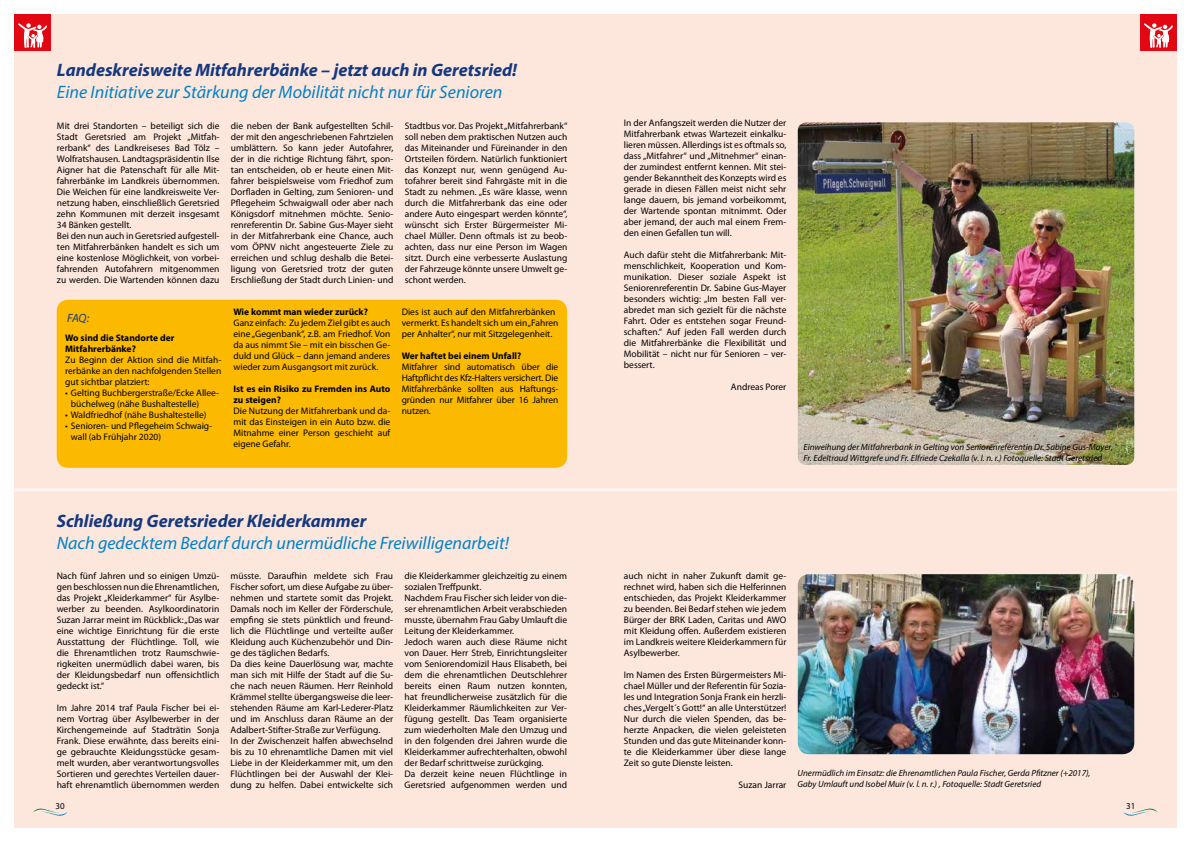
<style>
.page{position:relative;width:1191px;height:842px;background:#fff}
.page>*{position:absolute;margin:0;border:0;box-sizing:border-box;transform-origin:0 0}
.t1{font:italic 18px "Myriad Pro";color:#0081c9}
.t2{font:italic 700 18px "Myriad Pro";color:#14387f}
.t3{font:italic 12px "Myriad Pro";color:#14387f}
.t4{font:9.5px/11px "Myriad Pro";color:#000;text-align:justify}
.t5{font:700 9.5px/11px "Myriad Pro";color:#000}
.t6{font:italic 9px/11px "Myriad Pro";color:#000}
.t7{font:9px "Myriad Pro";color:#000}
</style>
<div class="page">
<div style="left:595px;top:14px;width:581px;height:814px;background:#fde7dd"></div>
<img style="left:797px;top:122px;width:337px;height:343px">
<div style="left:14px;top:14px;width:581px;height:814px;background:#fde7dd"></div>
<svg style="left:1123px;top:808px;width:34px;height:8px"></svg>
<svg style="left:33px;top:808px;width:34px;height:8px"></svg>
<img style="left:797px;top:574px;width:337px;height:180px">
<div style="left:14px;top:14px;width:37px;height:37px;background:#e30613"></div>
<svg style="left:18px;top:23px;width:29px;height:25px"></svg>
<div style="left:1140px;top:14px;width:36px;height:37px;background:#e30613"></div>
<svg style="left:1144px;top:23px;width:29px;height:25px"></svg>
<div style="left:57px;top:300px;width:510px;height:168px;background:#fbba00;border-radius:11px"></div>
<hr style="left:0;top:488px;width:1191px;height:3px;background:#fff">
<h1 class="t2" style="left:57px;top:58px;width:462px">Landeskreisweite Mitfahrerbänke – jetzt auch in Geretsried!</h1>
<h1 class="t1" style="left:57px;top:81px;width:447px">Eine Initiative zur Stärkung der Mobilität nicht nur für Senioren</h1>
<p class="t4" style="left:57px;top:120px;width:164px;text-align:left">Mit drei Standorten – beteiligt sich die Stadt Geretsried am Projekt „Mitfah&shy;rerbank“ des Landkreiseses Bad Tölz – Wolfratshausen. Landtagspräsidentin Ilse Aigner hat die Patenschaft für alle Mit&shy;fahrerbänke im Landkreis übernommen.<br>Die Weichen für eine landkreisweite Ver&shy;netzung haben, einschließlich Geretsried zehn Kommunen mit derzeit insgesamt 34 Bänken gestellt.<br>Bei den nun auch in Geretsried aufgestell&shy;ten Mitfahrerbänken handelt es sich um eine kostenlose Möglichkeit, von vorbei&shy;fahrenden Autofahrern mitgenommen zu werden. Die Wartenden können dazu</p>
<p class="t4" style="left:231px;top:120px;width:164px">die neben der Bank aufgestellten Schil&shy;der mit den angeschriebenen Fahrtzielen umblättern. So kann jeder Autofahrer, der in die richtige Richtung fährt, spon&shy;tan entscheiden, ob er heute einen Mit&shy;fahrer beispielsweise vom Friedhof zum Dorfladen in Gelting, zum Senioren- und Pflegeheim Schwaigwall oder aber nach Königsdorf mitnehmen möchte. Senio&shy;renreferentin Dr. Sabine Gus-Mayer sieht in der Mitfahrerbank eine Chance, auch vom ÖPNV nicht angesteuerte Ziele zu erreichen und schlug deshalb die Betei&shy;ligung von Geretsried trotz der guten Erschließung der Stadt durch Linien- und</p>
<p class="t4" style="left:405px;top:120px;width:164px">Stadtbus vor. Das Projekt „Mitfahrerbank“ soll neben dem praktischen Nutzen auch das Miteinander und Füreinander in den Ortsteilen fördern. Natürlich funktioniert das Konzept nur, wenn genügend Au&shy;tofahrer bereit sind Fahrgäste mit in die Stadt zu nehmen. „Es wäre klasse, wenn durch die Mitfahrerbank das eine oder andere Auto eingespart werden könnte“, wünscht sich Erster Bürgermeister Mi&shy;chael Müller. Denn oftmals ist zu beob&shy;achten, dass nur eine Person im Wagen sitzt. Durch eine verbesserte Auslastung der Fahrzeuge könnte unsere Umwelt ge&shy;schont werden.</p>
<p class="t3" style="left:67px;top:310px;width:24px">FAQ:</p>
<p class="t5" style="left:65px;top:332px;width:111px">Wo sind die Standorte der<br>Mitfahrerbänke?</p>
<p class="t4" style="left:65px;top:354px;width:158px">Zu Beginn der Aktion sind die Mitfah&shy;rerbänke an den nachfolgenden Stellen gut sichtbar platziert:</p>
<p class="t4" style="left:71px;top:387px;width:150px;text-indent:-6px">• Gelting Buchbergerstraße/Ecke Allee&shy;büchelweg (nähe Bushaltestelle)</p>
<p class="t4" style="left:65px;top:409px;width:143px">• Waldfriedhof (nähe Bushaltestelle)</p>
<p class="t4" style="left:71px;top:420px;width:143px;text-indent:-6px">• Senioren- und Pflegeheim Schwaig&shy;wall (ab Frühjahr 2020)</p>
<p class="t5" style="left:233px;top:306px;width:136px">Wie kommt man wieder zurück?</p>
<p class="t4" style="left:233px;top:318px;width:158px">Ganz einfach: Zu jedem Ziel gibt es auch eine „Gegenbank“, z.B. am Friedhof. Von da aus nimmt Sie – mit ein bisschen Ge&shy;duld und Glück – dann jemand anderes wieder zum Ausgangsort mit zurück.</p>
<p class="t5" style="left:233px;top:383px;width:158px">Ist es ein Risiko zu Fremden ins Auto zu steigen?</p>
<p class="t4" style="left:233px;top:406px;width:158px">Die Nutzung der Mitfahrerbank und da&shy;mit das Einsteigen in ein Auto bzw. die Mitnahme einer Person geschieht auf eigene Gefahr.</p>
<p class="t4" style="left:402px;top:307px;width:158px;text-align:left">Dies ist auch auf den Mitfahrerbänken vermerkt. Es handelt sich um ein „Fahren per Anhalter“, nur mit Sitzgelegenheit.</p>
<p class="t5" style="left:402px;top:350px;width:121px">Wer haftet bei einem Unfall?</p>
<p class="t4" style="left:402px;top:362px;width:158px">Mitfahrer sind automatisch über die Haftpflicht des Kfz-Halters versichert. Die Mitfahrerbänke sollten aus Haftungs&shy;gründen nur Mitfahrer über 16 Jahren nutzen.</p>
<h1 class="t2" style="left:57px;top:509px;width:311px">Schließung Geretsrieder Kleiderkammer</h1>
<h1 class="t1" style="left:57px;top:531px;width:454px">Nach gedecktem Bedarf durch unermüdliche Freiwilligenarbeit!</h1>
<p class="t4" style="left:57px;top:570px;width:164px">Nach fünf Jahren und so einigen Umzü&shy;gen beschlossen nun die Ehrenamtlichen, das Projekt „Kleiderkammer“ für Asylbe&shy;werber zu beenden. Asylkoordinatorin Suzan Jarrar meint im Rückblick: „Das war eine wichtige Einrichtung für die erste Ausstattung der Flüchtlinge. Toll, wie die Ehrenamtlichen trotz Raumschwie&shy;rigkeiten unermüdlich dabei waren, bis der Kleidungsbedarf nun offensichtlich gedeckt ist.“</p>
<p class="t4" style="left:57px;top:702px;width:164px">Im Jahre 2014 traf Paula Fischer bei ei&shy;nem Vortrag über Asylbewerber in der Kirchengemeinde auf Stadträtin Sonja Frank. Diese erwähnte, dass bereits eini&shy;ge gebrauchte Kleidungsstücke gesam&shy;melt wurden, aber verantwortungsvolles Sortieren und gerechtes Verteilen dauer&shy;haft ehrenamtlich übernommen werden</p>
<p class="t4" style="left:231px;top:570px;width:164px;text-align:left">müsste. Daraufhin meldete sich Frau Fischer sofort, um diese Aufgabe zu über&shy;nehmen und startete somit das Projekt.<br>Damals noch im Keller der Förderschule, empfing sie stets pünktlich und freund&shy;lich die Flüchtlinge und verteilte außer Kleidung auch Küchenzubehör und Din&shy;ge des täglichen Bedarfs.<br>Da dies keine Dauerlösung war, machte man sich mit Hilfe der Stadt auf die Su&shy;che nach neuen Räumen. Herr Reinhold Krämmel stellte übergangsweise die leer&shy;stehenden Räume am Karl-Lederer-Platz und im Anschluss daran Räume an der Adalbert-Stifter-Straße zur Verfügung.<br>In der Zwischenzeit halfen abwechselnd bis zu 10 ehrenamtliche Damen mit viel Liebe in der Kleiderkammer mit, um den Flüchtlingen bei der Auswahl der Klei&shy;dung zu helfen. Dabei entwickelte sich</p>
<p class="t4" style="left:404px;top:570px;width:164px;text-align:left">die Kleiderkammer gleichzeitig zu einem sozialen Treffpunkt.<br>Nachdem Frau Fischer sich leider von die&shy;ser ehrenamtlichen Arbeit verabschieden musste, übernahm Frau Gaby Umlauft die Leitung der Kleiderkammer.<br>Jedoch waren auch diese Räume nicht von Dauer. Herr Streb, Einrichtungsleiter vom Seniorendomizil Haus Elisabeth, bei dem die ehrenamtlichen Deutschlehrer bereits einen Raum nutzen konnten, hat freundlicherweise zusätzlich für die Kleiderkammer Räumlichkeiten zur Ver&shy;fügung gestellt. Das Team organisierte zum wiederholten Male den Umzug und in den folgenden drei Jahren wurde die Kleiderkammer aufrechterhalten, obwohl der Bedarf schrittweise zurückging.<br>Da derzeit keine neuen Flüchtlinge in Geretsried aufgenommen werden und</p>
<p class="t4" style="left:624px;top:117px;width:164px">In der Anfangszeit werden die Nutzer der Mitfahrerbank etwas Wartezeit einkalku&shy;lieren müssen. Allerdings ist es oftmals so, dass „Mitfahrer“ und „Mitnehmer“ einan&shy;der zumindest entfernt kennen. Mit stei&shy;gender Bekanntheit des Konzepts wird es gerade in diesen Fällen meist nicht sehr lange dauern, bis jemand vorbeikommt, der Wartende spontan mitnimmt. Oder aber jemand, der auch mal einem Frem&shy;den einen Gefallen tun will.</p>
<p class="t4" style="left:624px;top:249px;width:164px">Auch dafür steht die Mitfahrerbank: Mit&shy;menschlichkeit, Kooperation und Kom&shy;munikation. Dieser soziale Aspekt ist Seniorenreferentin Dr. Sabine Gus-Mayer besonders wichtig: „Im besten Fall ver&shy;abredet man sich gezielt für die nächste Fahrt. Oder es entstehen sogar Freund&shy;schaften.“ Auf jeden Fall werden durch die Mitfahrerbänke die Flexibilität und Mobilität – nicht nur für Senioren – ver&shy;bessert.</p>
<p class="t4" style="left:731px;top:381px;width:57px">Andreas Porer</p>
<p class="t6" style="left:803px;top:441px;width:314px">Einweihung der Mitfahrerbank in Gelting von Seniorenreferentin Dr. Sabine Gus-Mayer, '<br>Fr. Edeltraud Wittgrefe und Fr. Elfriede Czekalla (v. l. n. r.) Fotoquelle: Stadt Geretsried</p>
<p class="t4" style="left:624px;top:570px;width:164px">auch nicht in naher Zukunft damit ge&shy;rechnet wird, haben sich die Helferinnen entschieden, das Projekt Kleiderkammer zu beenden. Bei Bedarf stehen wie jedem Bürger der BRK Laden, Caritas und AWO mit Kleidung offen. Außerdem existieren im Landkreis weitere Kleiderkammern für Asylbewerber.</p>
<p class="t4" style="left:624px;top:669px;width:164px">Im Namen des Ersten Bürgermeisters Mi&shy;chael Müller und der Referentin für Sozia&shy;les und Integration Sonja Frank ein herzli&shy;ches „Vergelt´s Gott!“ an alle Unterstützer!<br>Nur durch die vielen Spenden, das be&shy;herzte Anpacken, die vielen geleisteten Stunden und das gute Miteinander konn&shy;te die Kleiderkammer über diese lange Zeit so gute Dienste leisten.</p>
<p class="t4" style="left:738px;top:779px;width:49px">Suzan Jarrar</p>
<p class="t6" style="left:797px;top:768px;width:294px">Unermüdlich im Einsatz: die Ehrenamtlichen Paula Fischer, Gerda Pfitzner (+2017),<br>Gaby Umlauft und Isobel Muir (v. l. n. r.) , Fotoquelle: Stadt Geretsried</p>
<p class="t7" style="left:56px;top:800px;width:11px">30</p>
<p class="t7" style="left:1126px;top:800px;width:11px">31</p>
</div>
